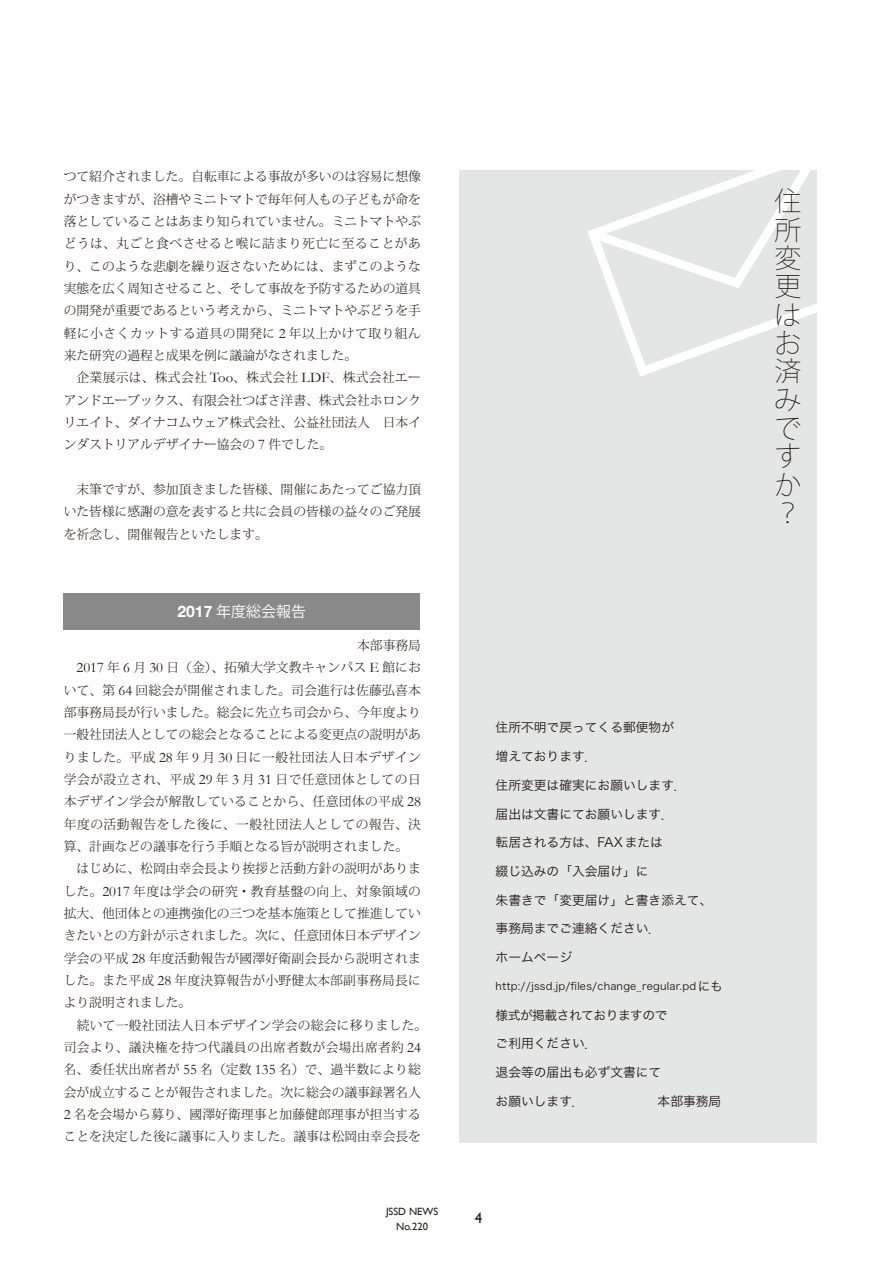
<style>
.page{position:relative;width:893px;height:1263px;background:#fff}
.page>*{position:absolute;margin:0;border:0;box-sizing:border-box;transform-origin:0 0}
.t1{font:200 27px/28.3px "Koz Go Pro";color:#231916;text-align:justify}
.t2{font:15px "Koz Go Pro";color:#fff}
.t3{font:15px "Gill Sans";color:#231916}
.t4{font:300 12.75px/22.4px "Koz Min Pro";color:#231916;text-align:justify}
.t5{font:12.75px "Hira Kaku Pro W3";color:#231916}
.t6{font:300 12.75px "Koz Min Pro";letter-spacing:.03em;color:#231916}
.t7{font:300 12.75px "Koz Min Pro";letter-spacing:.02em;color:#231916}
.t8{font:300 12.75px "Koz Min Pro";letter-spacing:.04em;color:#231916}
.t9{font:12.75px "Hira Kaku Pro W3";letter-spacing:-.04em;color:#231916}
.t10{font:10.5px "Hira Kaku Pro W3";letter-spacing:.02em;color:#231916}
.t11{font:10.5px/14.9px "Gill Sans";color:#231916;text-align:center}
.s1{font-family:"Garamond";font-weight:400;font-size:14.7px}
.s2{font-family:"Helvetica Neue";font-weight:700;font-size:15.75px}
.s3{font-family:"Koz Min Std";font-weight:400}
.s4{font-size:12.75px}
</style>
<div class="page">
<div style="left:64px;top:593px;width:356px;height:36px;background:#898989"></div>
<div style="left:459px;top:171px;width:357px;height:972px;background:#e4e5e5"></div>
<svg style="left:582px;top:170px;width:235px;height:212px"></svg>
<svg style="left:584px;top:170px;width:233px;height:123px"></svg>
<p class="t4" style="left:64px;top:165px;width:359px">つて紹介されました。自転車による事故が多いのは容易に想像がつきますが、浴槽やミニトマトで毎年何人もの子どもが命を落としていることはあまり知られていません。ミニトマトやぶどうは、丸ごと食べさせると喉に詰まり死亡に至ることがあり、このような悲劇を繰り返さないためには、まずこのような実態を広く周知させること、そして事故を予防するための道具の開発が重要であるという考えから、ミニトマトやぶどうを手軽に小さくカットする道具の開発に <span class="s1">2</span> 年以上かけて取り組ん来た研究の過程と成果を例に議論がなされました。</p>
<p class="t4" style="left:64px;top:366px;width:359px;text-indent:13px">企業展示は、株式会社 <span class="s1">Too</span>、株式会社 <span class="s1">LDF</span>、株式会社エーアンドエーブックス、有限会社つばさ洋書、株式会社ホロンクリエイト、ダイナコムウェア株式会社、公益社団法人　日本インダストリアルデザイナー協会の <span class="s1">7</span> 件でした。</p>
<p class="t4" style="left:64px;top:478px;width:359px;text-indent:13px">末筆ですが、参加頂きました皆様、開催にあたってご協力頂いた皆様に感謝の意を表すると共に会員の皆様の益々のご発展を祈念し、開催報告といたします。</p>
<p class="t2" style="left:177px;top:602px;width:130px"><span class="s2">2017</span> 年度総会報告</p>
<p class="t4" style="left:357px;top:634px;width:65px">本部事務局</p>
<p class="t4" style="left:77px;top:656px;width:346px"><span class="s1">2017</span> 年 <span class="s1">6</span> 月 <span class="s1">30</span> 日（金）<span class="s3">、</span>拓殖大学文教キャンパス <span class="s1">E</span> 館にお</p>
<p class="t7" style="left:64px;top:681px;width:359px">いて、第 <span class="s1">64</span> 回総会が開催されました。司会進行は佐藤弘喜本</p>
<p class="t4" style="left:64px;top:701px;width:359px">部事務局長が行いました。総会に先立ち司会から、今年度より</p>
<p class="t4" style="left:64px;top:723px;width:359px">一般社団法人としての総会となることによる変更点の説明があ</p>
<p class="t8" style="left:64px;top:748px;width:359px">りました。平成 <span class="s1">28</span> 年 <span class="s1">9</span> 月 <span class="s1">30</span> 日に一般社団法人日本デザイン</p>
<p class="t8" style="left:64px;top:770px;width:359px">学会が設立され、平成 <span class="s1">29</span> 年 <span class="s1">3</span> 月 <span class="s1">31</span> 日で任意団体としての日</p>
<p class="t6" style="left:64px;top:793px;width:359px">本デザイン学会が解散していることから、任意団体の平成 <span class="s1">28</span></p>
<p class="t8" style="left:64px;top:815px;width:359px">年度の活動報告をした後に、一般社団法人としての報告、決</p>
<p class="t4" style="left:64px;top:835px;width:346px">算、計画などの議事を行う手順となる旨が説明されました。</p>
<p class="t4" style="left:64px;top:857px;width:359px">　はじめに、松岡由幸会長より挨拶と活動方針の説明がありま</p>
<p class="t6" style="left:64px;top:882px;width:359px">した。<span class="s1">2017</span> 年度は学会の研究・教育基盤の向上、対象領域の</p>
<p class="t4" style="left:64px;top:902px;width:359px">拡大、他団体との連携強化の三つを基本施策として推進してい</p>
<p class="t4" style="left:64px;top:924px;width:359px">きたいとの方針が示されました。次に、任意団体日本デザイン</p>
<p class="t4" style="left:64px;top:946px;width:359px">学会の平成 <span class="s1">28</span> 年度活動報告が國澤好衛副会長から説明されま</p>
<p class="t7" style="left:64px;top:971px;width:359px">した。また平成 <span class="s1">28</span> 年度決算報告が小野健太本部副事務局長に</p>
<p class="t4" style="left:64px;top:991px;width:129px">より説明されました。</p>
<p class="t7" style="left:64px;top:1016px;width:365px">　続いて一般社団法人日本デザイン学会の総会に移りました。</p>
<p class="t6" style="left:64px;top:1038px;width:359px">司会より、議決権を持つ代議員の出席者数が会場出席者約 <span class="s1">24</span></p>
<p class="t4" style="left:64px;top:1058px;width:359px">名、委任状出席者が <span class="s1">55</span> 名（定数 <span class="s1">135</span> 名）で、過半数により総</p>
<p class="t4" style="left:64px;top:1080px;width:359px">会が成立することが報告されました。次に総会の議事録署名人</p>
<p class="t4" style="left:64px;top:1103px;width:359px"><span class="s1">2</span> 名を会場から募り、國澤好衛理事と加藤健郎理事が担当する</p>
<p class="t4" style="left:64px;top:1125px;width:359px">ことを決定した後に議事に入りました。議事は松岡由幸会長を</p>
<p class="t11" style="left:386px;top:1204px;width:54px">JSSD NEWS<br>No.220</p>
<p class="t5" style="left:496px;top:716px;width:180px">住所不明で戻ってくる郵便物が</p>
<p class="t5" style="left:496px;top:745px;width:104px">増えております．</p>
<p class="t5" style="left:496px;top:774px;width:193px">住所変更は確実にお願いします．</p>
<p class="t5" style="left:496px;top:802px;width:180px">届出は文書にてお願いします．</p>
<p class="t5" style="left:496px;top:831px;width:169px">転居される方は、FAXまたは</p>
<p class="t5" style="left:496px;top:860px;width:155px">綴じ込みの「入会届け」に</p>
<p class="t5" style="left:496px;top:888px;width:218px">朱書きで「変更届け」と書き添えて、</p>
<p class="t5" style="left:496px;top:917px;width:167px">事務局までご連絡ください．</p>
<p class="t5" style="left:496px;top:946px;width:78px">ホームページ</p>
<p class="t10" style="left:496px;top:977px;width:229px">http://jssd.jp/files/change_regular.pd<span class="s4">にも</span></p>
<p class="t9" style="left:496px;top:1003px;width:173px">様式が掲載されておりますので</p>
<p class="t5" style="left:496px;top:1032px;width:104px">ご利用ください．</p>
<p class="t5" style="left:496px;top:1061px;width:167px">退会等の届出も必ず文書にて</p>
<p class="t5" style="left:496px;top:1089px;width:91px">お願いします．</p>
<p class="t5" style="left:658px;top:1089px;width:65px">本部事務局</p>
<p class="t3" style="left:475px;top:1209px;width:9px">4</p>
<h1 class="t1" style="left:774px;top:187px;width:28px">住所変更はお済みですか？</h1>
</div>
